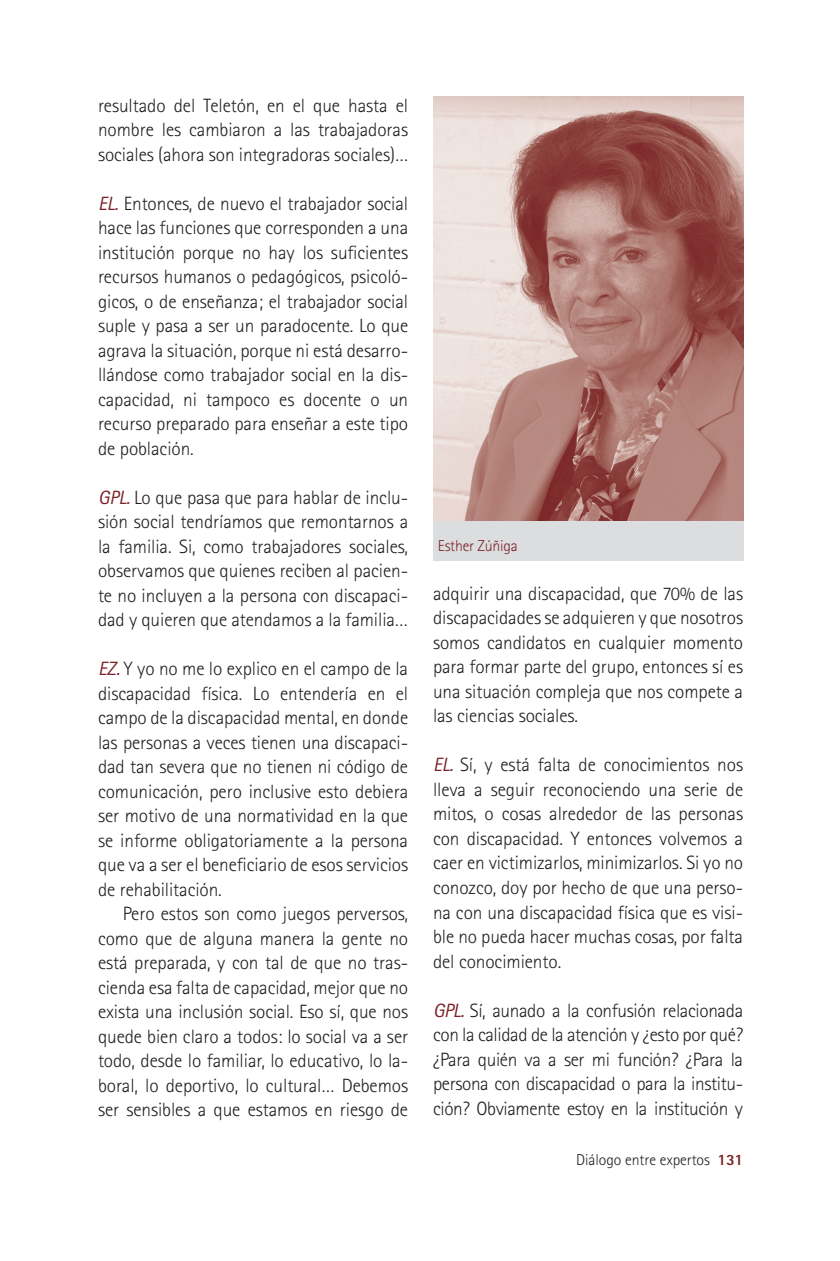
<style>
.page{position:relative;width:840px;height:1261px;background:#fff}
.page>*{position:absolute;margin:0;border:0;box-sizing:border-box;transform-origin:0 0}
.t1{font:300 19.25px/24.5px "Rotis Sans Serif";letter-spacing:-.005em;color:#231f20;text-align:justify}
.t2{font:300 15.75px "Rotis Sans Serif";letter-spacing:-.005em;color:#231f20}
.t3{font:300 15.75px "Rotis Sans Serif";letter-spacing:-.015em;color:#7b2228}
.s1{font-weight:400;font-style:italic;color:#7b2228}
.s2{font-weight:800;color:#7b2228}
</style>
<div class="page">
<img style="left:433px;top:97px;width:310px;height:425px">
<div style="left:433px;top:522px;width:310px;height:39px;background:#dcdddf"></div>
<p class="t1" style="left:98px;top:93px;width:312px">resultado del Teletón, en el que hasta el nombre les cambiaron a las trabajadoras sociales (ahora son integradoras sociales)…</p>
<p class="t1" style="left:98px;top:191px;width:312px"><span class="s1">EL.</span> Entonces, de nuevo el trabajador social hace las funciones que corresponden a una institución porque no hay los suficientes recursos humanos o pedagógicos, psicoló&shy;gicos, o de enseñanza; el trabajador social suple y pasa a ser un paradocente. Lo que agrava la situación, porque ni está desarro&shy;llándose como trabajador social en la dis&shy;capacidad, ni tampoco es docente o un recurso preparado para enseñar a este tipo de población.</p>
<p class="t1" style="left:98px;top:485px;width:312px"><span class="s1">GPL.</span> Lo que pasa que para hablar de inclu&shy;sión social tendríamos que remontarnos a la familia. Si, como trabajadores sociales, observamos que quienes reciben al pacien&shy;te no incluyen a la persona con discapaci&shy;dad y quieren que atendamos a la familia…</p>
<p class="t1" style="left:98px;top:656px;width:312px"><span class="s1">EZ.</span> Y yo no me lo explico en el campo de la discapacidad física. Lo entendería en el campo de la discapacidad mental, en donde las personas a veces tienen una discapaci&shy;dad tan severa que no tienen ni código de comunicación, pero inclusive esto debiera ser motivo de una normatividad en la que se informe obligatoriamente a la persona que va a ser el beneficiario de esos servicios de rehabilitación.</p>
<p class="t1" style="left:98px;top:902px;width:312px;text-indent:25px">Pero estos son como juegos perversos, como que de alguna manera la gente no está preparada, y con tal de que no tras&shy;cienda esa falta de capacidad, mejor que no exista una inclusión social. Eso sí, que nos quede bien claro a todos: lo social va a ser todo, desde lo familiar, lo educativo, lo la&shy;boral, lo deportivo, lo cultural… Debemos ser sensibles a que estamos en riesgo de</p>
<p class="t3" style="left:438px;top:537px;width:81px">Esther Zúñiga</p>
<p class="t1" style="left:433px;top:581px;width:312px">adquirir una discapacidad, que 70% de las discapacidades se adquieren y que nosotros somos candidatos en cualquier momento para formar parte del grupo, entonces sí es una situación compleja que nos compete a las ciencias sociales.</p>
<p class="t1" style="left:433px;top:753px;width:312px"><span class="s1">EL.</span> Sí, y está falta de conocimientos nos lleva a seguir reconociendo una serie de mitos, o cosas alrededor de las personas con discapacidad. Y entonces volvemos a caer en victimizarlos, minimizarlos. Si yo no conozco, doy por hecho de que una perso&shy;na con una discapacidad física que es visi&shy;ble no pueda hacer muchas cosas, por falta del conocimiento.</p>
<p class="t1" style="left:433px;top:998px;width:312px"><span class="s1">GPL.</span> Sí, aunado a la confusión relacionada con la calidad de la atención y ¿esto por qué? ¿Para quién va a ser mi función? ¿Para la persona con discapacidad o para la institu&shy;ción? Obviamente estoy en la institución y</p>
<p class="t2" style="left:576px;top:1150px;width:168px">Diálogo entre expertos <span class="s2">131</span></p>
</div>
